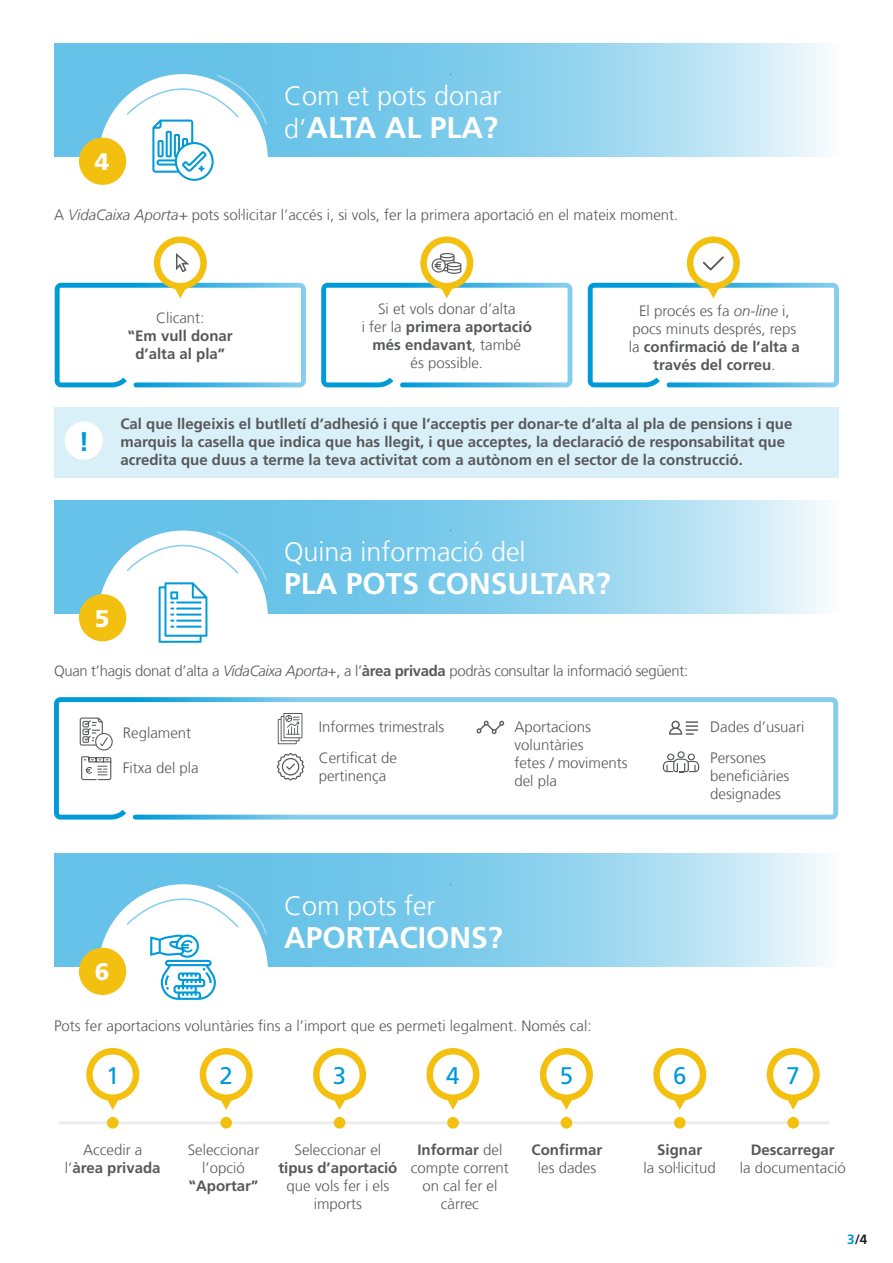
<style>
.page{position:relative;width:893px;height:1263px;background:#fff}
.page>*{position:absolute;margin:0;border:0;box-sizing:border-box;transform-origin:0 0}
.t1{font:700 30px "La Caixa Frutiger";color:#fff}
.t2{font:300 27px "La Caixa Frutiger";color:#fff}
.TEXT_BASE{font:700 27px "La Caixa Frutiger";color:#009ad8}
.t3{font:24px "La Caixa Frutiger";color:#009ad8}
.t4{font:900 24px "La Caixa Frutiger";color:#fff}
.t5{font:300 15px/18px "La Caixa Frutiger";color:#57585a;text-align:center}
.TEXT_BASE-2{font:700 15px/18px "La Caixa Frutiger";color:#57585a;text-align:center}
.t6{font:300 15px "La Caixa Frutiger";letter-spacing:-.02em;color:#57585a}
.t7{font:700 13.5px "La Caixa Frutiger";color:#231f20}
.s1{font-weight:300;font-size:27px}
.s2{font-style:italic}
.s3{font-weight:300}
.s4{font-weight:700}
.s5{color:#009ad8}
</style>
<div class="page">
<svg style="left:54px;top:43px;width:773px;height:114px;background:#92d3ee"></svg>
<svg style="left:54px;top:500px;width:773px;height:114px;background:#92d3ee"></svg>
<svg style="left:54px;top:853px;width:773px;height:114px;background:#92d3ee"></svg>
<div style="left:98px;top:74px;width:170px;height:173px;background:#fff;border-radius:50%"></div>
<div style="left:98px;top:531px;width:170px;height:173px;background:#fff;border-radius:50%"></div>
<div style="left:98px;top:884px;width:170px;height:173px;background:#fff;border-radius:50%"></div>
<div style="left:79px;top:138px;width:47px;height:47px;background:#f4c00f;border-radius:50%"></div>
<div style="left:79px;top:594px;width:47px;height:47px;background:#f4c00f;border-radius:50%"></div>
<div style="left:79px;top:948px;width:47px;height:47px;background:#f4c00f;border-radius:50%"></div>
<svg style="left:54px;top:697px;width:784px;height:122px"></svg>
<hr style="left:58px;top:1121px;width:772px;height:3px;background:#ededed;border-radius:2px">
<div style="left:107px;top:1117px;width:12px;height:11px;background:#f4c00f;border-radius:50%"></div>
<svg style="left:86px;top:1048px;width:53px;height:62px"></svg>
<div style="left:93px;top:1054px;width:40px;height:40px;background:#fff;border-radius:50%"></div>
<div style="left:220px;top:1117px;width:12px;height:11px;background:#f4c00f;border-radius:50%"></div>
<svg style="left:200px;top:1048px;width:53px;height:62px"></svg>
<div style="left:206px;top:1054px;width:40px;height:40px;background:#fff;border-radius:50%"></div>
<div style="left:334px;top:1117px;width:11px;height:11px;background:#f4c00f;border-radius:50%"></div>
<svg style="left:313px;top:1048px;width:53px;height:62px"></svg>
<div style="left:320px;top:1054px;width:40px;height:40px;background:#fff;border-radius:50%"></div>
<div style="left:561px;top:1117px;width:11px;height:11px;background:#f4c00f;border-radius:50%"></div>
<svg style="left:540px;top:1048px;width:53px;height:62px"></svg>
<div style="left:546px;top:1054px;width:40px;height:40px;background:#fff;border-radius:50%"></div>
<div style="left:447px;top:1117px;width:12px;height:11px;background:#f4c00f;border-radius:50%"></div>
<svg style="left:426px;top:1048px;width:53px;height:62px"></svg>
<div style="left:433px;top:1054px;width:40px;height:40px;background:#fff;border-radius:50%"></div>
<div style="left:674px;top:1117px;width:12px;height:11px;background:#f4c00f;border-radius:50%"></div>
<svg style="left:653px;top:1048px;width:53px;height:62px"></svg>
<div style="left:660px;top:1054px;width:40px;height:40px;background:#fff;border-radius:50%"></div>
<div style="left:787px;top:1117px;width:12px;height:11px;background:#f4c00f;border-radius:50%"></div>
<svg style="left:767px;top:1048px;width:53px;height:62px"></svg>
<div style="left:773px;top:1054px;width:40px;height:40px;background:#fff;border-radius:50%"></div>
<svg style="left:126px;top:512px;width:142px;height:131px"></svg>
<svg style="left:278px;top:713px;width:24px;height:31px"></svg>
<svg style="left:80px;top:717px;width:33px;height:64px"></svg>
<svg style="left:276px;top:752px;width:30px;height:30px"></svg>
<svg style="left:477px;top:721px;width:27px;height:13px"></svg>
<svg style="left:669px;top:721px;width:29px;height:14px"></svg>
<svg style="left:126px;top:866px;width:142px;height:134px"></svg>
<svg style="left:126px;top:56px;width:142px;height:125px"></svg>
<div style="left:54px;top:407px;width:785px;height:71px;background:#d9f0f9"></div>
<div style="left:65px;top:421px;width:38px;height:39px;background:#fff;border-radius:50%"></div>
<svg style="left:321px;top:236px;width:251px;height:151px"></svg>
<svg style="left:55px;top:236px;width:251px;height:151px"></svg>
<svg style="left:588px;top:236px;width:251px;height:151px"></svg>
<svg style="left:663px;top:751px;width:36px;height:21px"></svg>
<p class="t4" style="left:95px;top:147px;width:16px">4</p>
<p class="t2" style="left:284px;top:80px;width:219px">Com et pots donar</p>
<p class="t1" style="left:284px;top:110px;width:216px"><span class="s1">d’</span>ALTA AL PLA?</p>
<p class="t5" style="left:54px;top:206px;width:626px">A <span class="s2">VidaCaixa Aporta+</span> pots sol·licitar l’accés i, si vols, fer la primera aportació en el mateix moment.</p>
<p class="TEXT_BASE" style="left:79px;top:425px;width:12px">!</p>
<p class="TEXT_BASE-2" style="left:128px;top:309px;width:106px"><span class="s3">Clicant:<br></span>“Em vull donar d’alta al pla”</p>
<p class="t5" style="left:362px;top:300px;width:172px">Si et vols donar d’alta<br>i fer la <span class="s4">primera aportació més endavant</span>, també<br>és possible.</p>
<p class="t5" style="left:629px;top:302px;width:172px">El procés es fa <span class="s2">on-line</span> i, pocs minuts després, reps la <span class="s4">confirmació de l’alta a través del correu</span>.</p>
<p class="TEXT_BASE-2" style="left:120px;top:415px;width:673px;text-align:left">Cal que llegeixis el butlletí d’adhesió i que l’acceptis per donar-te d’alta al pla de pensions i que marquis la casella que indica que has llegit, i que acceptes, la declaració de responsabilitat que acredita que duus a terme la teva activitat com a autònom en el sector de la construcció.</p>
<p class="t4" style="left:95px;top:604px;width:16px">5</p>
<p class="t2" style="left:284px;top:536px;width:243px">Quina informació del</p>
<p class="t1" style="left:284px;top:566px;width:328px">PLA POTS CONSULTAR?</p>
<p class="t6" style="left:54px;top:662px;width:636px">Quan t’hagis donat d’alta a <span class="s2">VidaCaixa Aporta</span>+, a l’<span class="s4">àrea privada</span> podràs consultar la informació següent:</p>
<p class="t5" style="left:123px;top:724px;width:70px">Reglament</p>
<p class="t5" style="left:123px;top:759px;width:77px">Fitxa del pla</p>
<p class="t4" style="left:95px;top:957px;width:16px">6</p>
<p class="t5" style="left:319px;top:718px;width:127px">Informes trimestrals</p>
<p class="t5" style="left:319px;top:749px;width:80px;text-align:left">Certificat de pertinença</p>
<p class="t5" style="left:514px;top:718px;width:115px;text-align:left">Aportacions voluntàries<br>fetes / moviments del pla</p>
<p class="t5" style="left:710px;top:718px;width:96px">Dades d’usuari</p>
<p class="t5" style="left:710px;top:749px;width:81px;text-align:left">Persones beneficiàries designades</p>
<p class="t2" style="left:284px;top:890px;width:153px">Com pots fer</p>
<p class="t1" style="left:284px;top:920px;width:220px">APORTACIONS?</p>
<p class="t5" style="left:54px;top:1017px;width:539px">Pots fer aportacions voluntàries fins a l’import que es permeti legalment. Només cal:</p>
<p class="t3" style="left:106px;top:1061px;width:15px">1</p>
<p class="t3" style="left:219px;top:1061px;width:15px">2</p>
<p class="t3" style="left:333px;top:1061px;width:15px">3</p>
<p class="t3" style="left:446px;top:1061px;width:15px">4</p>
<p class="t3" style="left:560px;top:1061px;width:15px">5</p>
<p class="t3" style="left:673px;top:1061px;width:15px">6</p>
<p class="t3" style="left:786px;top:1061px;width:15px">7</p>
<p class="TEXT_BASE-2" style="left:65px;top:1141px;width:97px"><span class="s3">Accedir a l’</span>àrea privada</p>
<p class="t5" style="left:188px;top:1141px;width:73px">Seleccionar l’opció <span class="s4">“Aportar”</span></p>
<p class="t5" style="left:411px;top:1141px;width:100px"><span class="s4">Informar</span> del compte corrent on cal fer el càrrec</p>
<p class="t5" style="left:278px;top:1141px;width:121px">Seleccionar el <span class="s4">tipus d’aportació </span>que vols fer i els imports</p>
<p class="TEXT_BASE-2" style="left:532px;top:1141px;width:72px">Confirmar <span class="s3">les dades</span></p>
<p class="t5" style="left:644px;top:1141px;width:74px"><span class="s4">Signar<br></span>la sol·licitud</p>
<p class="t5" style="left:740px;top:1141px;width:107px"><span class="s4">Descarregar<br></span>la documentació</p>
<p class="t7" style="left:847px;top:1232px;width:22px"><span class="s5">3</span>/4</p>
</div>
